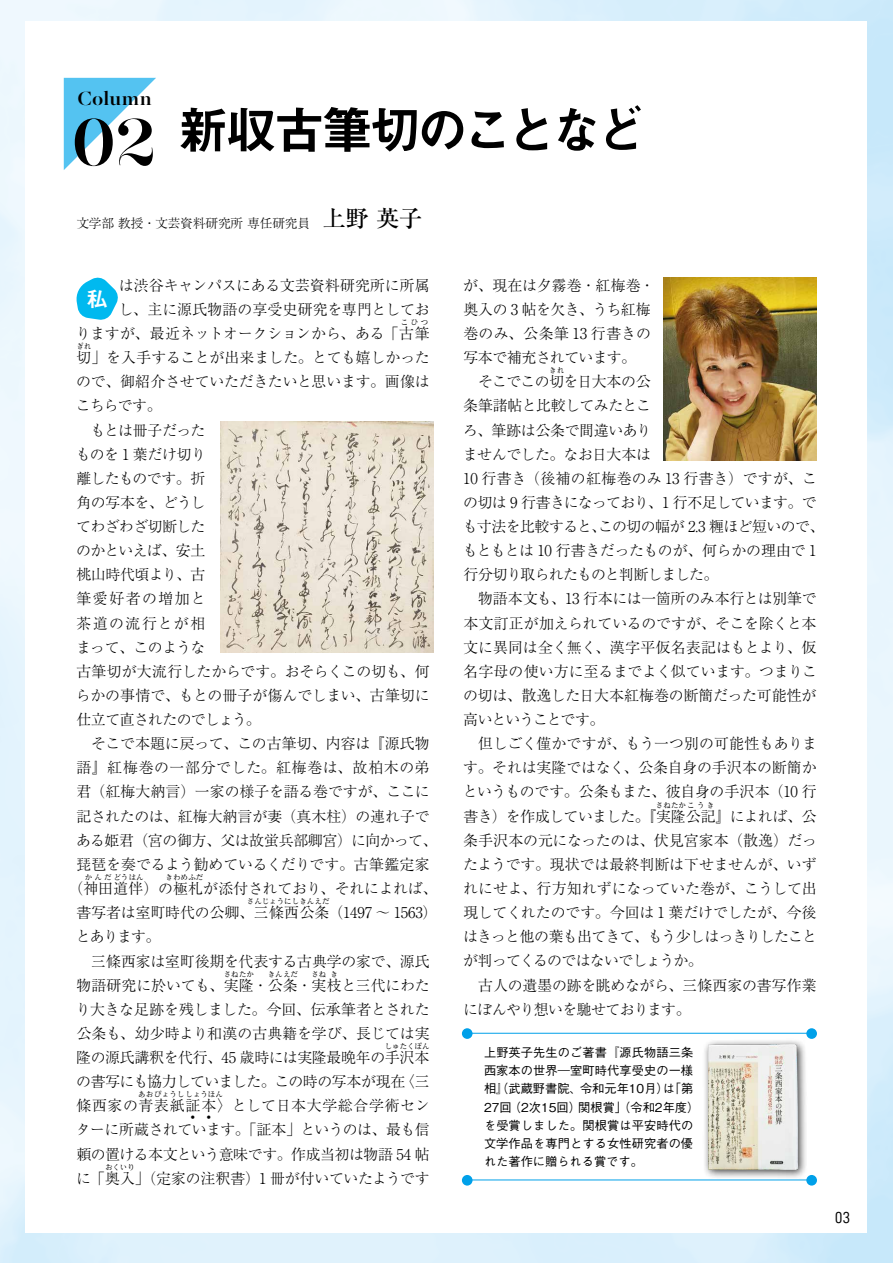
<style>
.page{position:relative;width:893px;height:1263px;background:#fff}
.page>*{position:absolute;margin:0;border:0;box-sizing:border-box;transform-origin:0 0}
.t1{font:500 74.4px "Majesti Banner";color:#000}
.t2{font:51px "Midashi Go Pro MB31";letter-spacing:-.08em;color:#000}
.t3{font:500 21.3px "Majesti Banner";letter-spacing:.015em;color:#000}
.t4{font:21.3px "Midashi Go Pro MB31";color:#fff}
.t5{font:15.9px "D DIN";color:#000}
.t6{font:300 14.85px/24.2px "Ryumin Pro";letter-spacing:-.02em;color:#000;text-align:justify}
.t7{font:300 14.85px/24.2px "Ryumin Pro";color:#000;text-align:right}
.t8{font:300 14.85px "Ryumin Pro";letter-spacing:-.045em;color:#000}
.t9{font:300 14.85px "Ryumin Pro";letter-spacing:.045em;color:#000}
.t10{font:300 14.85px "Ryumin Pro";letter-spacing:-.04em;color:#000}
.t11{font:300 14.85px "Ryumin Pro";letter-spacing:-.05em;color:#000}
.t12{font:300 14.85px "Ryumin Pro";letter-spacing:.105em;color:#000}
.t13{font:300 14.85px "Ryumin Pro";letter-spacing:.095em;color:#000}
.t14{font:300 12.75px "Ryumin Pro";letter-spacing:-.015em;color:#000}
.t15{font:500 12.15px/18px "Gothic BBB Pro";letter-spacing:.005em;color:#000}
.t16{font:300 7.5px "Ryumin Pro";color:#000}
.t17{font:300 7.5px "Ryumin Pro";letter-spacing:.155em;color:#000}
.t18{font:300 7.5px "Ryumin Pro";letter-spacing:.105em;color:#000}
.t19{font:7.5px "Kenten Generic";color:#000}
.s1{font-weight:500;font-size:23.4px}
</style>
<div class="page">
<svg style="left:64px;top:78px;width:92px;height:92px"></svg>
<svg style="left:76px;top:277px;width:42px;height:43px"></svg>
<img style="left:220px;top:421px;width:213px;height:231px">
<hr style="left:467px;top:1033px;width:345px;height:1px;background:#00a0e9">
<div style="left:462px;top:1028px;width:10px;height:11px;background:#00a0e9;border-radius:50%"></div>
<div style="left:806px;top:1028px;width:11px;height:11px;background:#00a0e9;border-radius:50%"></div>
<hr style="left:467px;top:1179px;width:345px;height:1px;background:#00a0e9">
<div style="left:462px;top:1175px;width:10px;height:10px;background:#00a0e9;border-radius:50%"></div>
<div style="left:806px;top:1175px;width:11px;height:10px;background:#00a0e9;border-radius:50%"></div>
<div style="left:702px;top:1038px;width:106px;height:141px;background:#000;opacity:.75"></div>
<img style="left:708px;top:1044px;width:90px;height:125px">
<img style="left:663px;top:278px;width:153px;height:182px">
<h3 class="t3" style="left:77px;top:85px;width:76px">Column</h3>
<h1 class="t1" style="left:71px;top:94px;width:87px">02</h1>
<h2 class="t2" style="left:178px;top:89px;width:471px">新収古筆切のことなど</h2>
<p class="t14" style="left:76px;top:213px;width:348px">文学部 教授・文芸資料研究所 専任研究員　<span class="s1">上野 英子</span></p>
<p class="t7" style="left:76px;top:272px;width:356px">は渋谷キャンパスにある文芸資料研究所に所属<br>し、主に源氏物語の享受史研究を専門としてお<br>りますが、最近ネットオークションから、ある「古筆</p>
<h3 class="t4" style="left:87px;top:282px;width:23px">私</h3>
<p class="t16" style="left:401px;top:316px;width:29px">こひつ</p>
<p class="t6" style="left:76px;top:344px;width:355px">切」を入手することが出来ました。とても嬉しかった</p>
<p class="t16" style="left:77px;top:340px;width:16px">ぎれ</p>
<p class="t6" style="left:76px;top:368px;width:355px">ので、御紹介させていただきたいと思います。画像は</p>
<p class="t6" style="left:76px;top:393px;width:87px">こちらです。</p>
<p class="t6" style="left:91px;top:417px;width:116px">もとは冊子だった</p>
<p class="t6" style="left:76px;top:441px;width:132px">ものを 1 葉だけ切り</p>
<p class="t8" style="left:76px;top:467px;width:130px">離したものです。折</p>
<p class="t6" style="left:76px;top:489px;width:131px">角の写本を、どうし</p>
<p class="t8" style="left:76px;top:515px;width:131px">てわざわざ切断した</p>
<p class="t11" style="left:76px;top:539px;width:131px">のかといえば、安土</p>
<p class="t6" style="left:76px;top:561px;width:130px">桃山時代頃より、古</p>
<p class="t12" style="left:76px;top:587px;width:131px">筆愛好者の増加と</p>
<p class="t13" style="left:76px;top:611px;width:130px">茶道の流行とが相</p>
<p class="t6" style="left:76px;top:634px;width:131px">まって、このような</p>
<p class="t6" style="left:76px;top:658px;width:355px">古筆切が大流行したからです。おそらくこの切も、何</p>
<p class="t7" style="left:76px;top:682px;width:355px">らかの事情で、もとの冊子が傷んでしまい、古筆切に</p>
<p class="t8" style="left:76px;top:708px;width:186px">仕立て直されたのでしょう。</p>
<p class="t7" style="left:91px;top:730px;width:340px">そこで本題に戻って、この古筆切、内容は『源氏物</p>
<p class="t9" style="left:76px;top:756px;width:355px">語』紅梅巻の一部分でした。紅梅巻は、故柏木の弟</p>
<p class="t7" style="left:76px;top:779px;width:355px">君（紅梅大納言）一家の様子を語る巻ですが、ここに</p>
<p class="t6" style="left:76px;top:803px;width:355px">記されたのは、紅梅大納言が妻（真木柱）の連れ子で</p>
<p class="t6" style="left:76px;top:827px;width:363px">ある姫君（宮の御方、父は故蛍兵部卿宮）に向かって、</p>
<p class="t6" style="left:76px;top:851px;width:355px">琵琶を奏でるよう勧めているくだりです。古筆鑑定家</p>
<p class="t6" style="left:68px;top:875px;width:370px">（神田道伴）の極札が添付されており、それによれば、</p>
<p class="t17" style="left:85px;top:871px;width:60px">かんだどうはん</p>
<p class="t16" style="left:166px;top:871px;width:39px">きわめふだ</p>
<p class="t6" style="left:76px;top:899px;width:363px">書写者は室町時代の公卿、三條西公条（1497 ～ 1563）</p>
<p class="t16" style="left:247px;top:895px;width:84px">さんじょうにしきんえだ</p>
<p class="t6" style="left:76px;top:923px;width:86px">とあります。</p>
<p class="t6" style="left:91px;top:948px;width:340px">三條西家は室町後期を代表する古典学の家で、源氏</p>
<p class="t7" style="left:76px;top:972px;width:355px">物語研究に於いても、実隆・公条・実枝と三代にわた</p>
<p class="t16" style="left:224px;top:968px;width:32px">さねたか</p>
<p class="t16" style="left:268px;top:968px;width:32px">きんえだ</p>
<p class="t16" style="left:312px;top:968px;width:16px">さね</p>
<p class="t16" style="left:330px;top:968px;width:9px">き</p>
<p class="t6" style="left:76px;top:996px;width:356px">り大きな足跡を残しました。今回、伝承筆者とされた公条も、幼少時より和漢の古典籍を学び、長じては実隆の源氏講釈を代行、45 歳時には実隆最晩年の手沢本</p>
<p class="t16" style="left:385px;top:1040px;width:46px">しゅたくぼん</p>
<p class="t6" style="left:76px;top:1068px;width:355px">の書写にも協力していました。この時の写本が現在〈三條西家の青表紙証本〉として日本大学総合学術セン</p>
<p class="t16" style="left:138px;top:1088px;width:86px">あおびょうししょうほん</p>
<p class="t19" style="left:189px;top:1113px;width:9px">4</p>
<p class="t19" style="left:205px;top:1113px;width:9px">4</p>
<p class="t6" style="left:76px;top:1116px;width:355px">ターに所蔵されています。「証本」というのは、最も信頼の置ける本文という意味です。作成当初は物語 54 帖に「奥入」（定家の注釈書）1 冊が付いていたようです</p>
<p class="t16" style="left:105px;top:1161px;width:31px">おくいり</p>
<p class="t6" style="left:463px;top:272px;width:193px;text-align:left">が、現在は夕霧巻・紅梅巻・奥入の 3 帖を欠き、うち紅梅巻のみ、公条筆 13 行書きの写本で補充されています。</p>
<p class="t10" style="left:478px;top:370px;width:174px">そこでこの切を日大本の公</p>
<p class="t16" style="left:549px;top:365px;width:16px">きれ</p>
<p class="t6" style="left:463px;top:393px;width:363px;text-align:left">条筆諸帖と比較してみたとこ<br>ろ、筆跡は公条で間違いあり<br>ませんでした。なお日大本は<br>10 行書き（後補の紅梅巻のみ 13 行書き）ですが、この切は 9 行書きになっており、1 行不足しています。でも寸法を比較すると、この切の幅が 2.3 糎ほど短いので、もともとは 10 行書きだったものが、何らかの理由で 1行分切り取られたものと判断しました。</p>
<p class="t6" style="left:463px;top:586px;width:355px;text-indent:15px">物語本文も、13 行本には一箇所のみ本行とは別筆で本文訂正が加えられているのですが、そこを除くと本文に異同は全く無く、漢字平仮名表記はもとより、仮名字母の使い方に至るまでよく似ています。つまりこの切は、散逸した日大本紅梅巻の断簡だった可能性が高いということです。</p>
<p class="t6" style="left:463px;top:730px;width:356px;text-indent:15px">但しごく僅かですが、もう一つ別の可能性もあります。それは実隆ではなく、公条自身の手沢本の断簡かというものです。公条もまた、彼自身の手沢本（10 行書き）を作成していました。『実隆公記』によれば、公</p>
<p class="t18" style="left:656px;top:799px;width:60px">さねたかこうき</p>
<p class="t6" style="left:463px;top:827px;width:355px">条手沢本の元になったのは、伏見宮家本（散逸）だったようです。現状では最終判断は下せませんが、いずれにせよ、行方知れずになっていた巻が、こうして出現してくれたのです。今回は 1 葉だけでしたが、今後はきっと他の葉も出てきて、もう少しはっきりしたことが判ってくるのではないでしょうか。</p>
<p class="t6" style="left:463px;top:972px;width:355px;text-indent:15px">古人の遺墨の跡を眺めながら、三條西家の書写作業にぼんやり想いを馳せております。</p>
<p class="t15" style="left:484px;top:1042px;width:217px">上野英子先生のご著書『源氏物語三条西家本の世界―室町時代享受史の一様相』（武蔵野書院、令和元年10月）は「第<br>27回（2次15回）関根賞」（令和2年度）を受賞しました。関根賞は平安時代の文学作品を専門とする女性研究者の優れた著作に贈られる賞です。</p>
<p class="t5" style="left:835px;top:1209px;width:17px">03</p>
</div>
